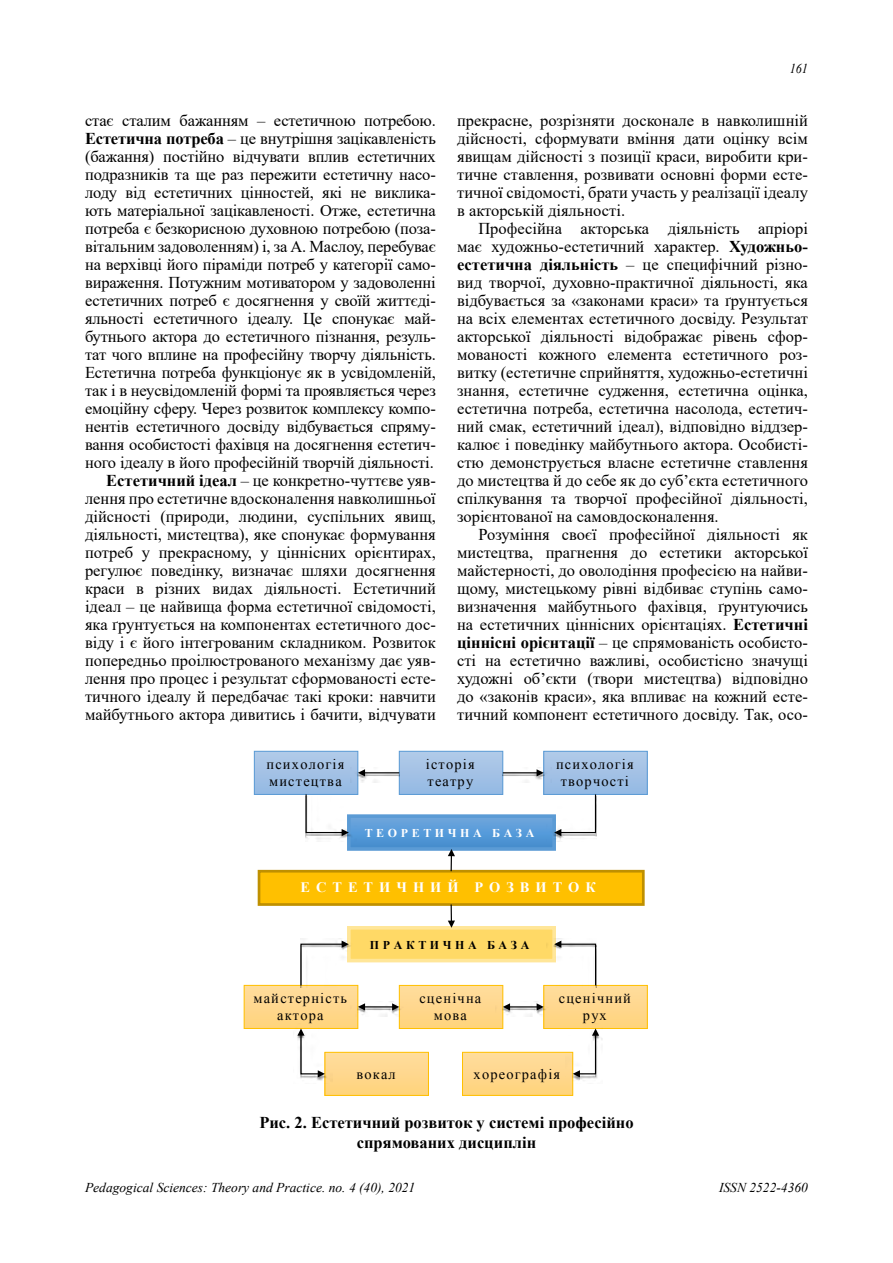
<style>
.page{position:relative;width:893px;height:1263px;background:#fff}
.page>*{position:absolute;margin:0;border:0;box-sizing:border-box;transform-origin:0 0}
.t1{font:16.5px/18px "Times New Roman";letter-spacing:-.01em;color:#000;text-align:justify}
.t2{font:700 16.5px/19.8px "Times New Roman";color:#000;text-align:center}
.t3{font:14.4px/17.1px "Times New Roman";letter-spacing:.08em;color:#000;text-align:center}
.t4{font:700 14.4px "Times New Roman";letter-spacing:.415em;color:#fff}
.t5{font:italic 13.5px "Times New Roman";color:#000}
.t6{font:italic 13.5px "Times New Roman";color:#000;scale:.9 1}
.t7{font:700 12px "Times New Roman";letter-spacing:.305em;color:#fff}
.t8{font:700 12px "Times New Roman";letter-spacing:.305em;color:#000}
.s1{font-weight:700}
</style>
<div class="page">
<svg style="left:243px;top:750px;width:405px;height:346px"></svg>
<div style="left:259px;top:871px;width:384px;height:33px;background:#ffc000"></div>
<div style="left:258px;top:870px;width:387px;height:36px;border:3px solid #bf9000"></div>
<img style="left:260px;top:877px;width:382px;height:22px">
<svg style="left:352px;top:819px;width:199px;height:27px"></svg>
<div style="left:347px;top:814px;width:209px;height:37px;border:4px solid #5b9bd5"></div>
<img style="left:351px;top:822px;width:201px;height:21px">
<svg style="left:256px;top:753px;width:100px;height:40px"></svg>
<div style="left:254px;top:751px;width:104px;height:44px;border:1px solid #5b9bd5"></div>
<img style="left:255px;top:756px;width:103px;height:34px">
<svg style="left:545px;top:753px;width:101px;height:40px"></svg>
<div style="left:543px;top:751px;width:105px;height:44px;border:1px solid #5b9bd5"></div>
<img style="left:544px;top:756px;width:103px;height:34px">
<svg style="left:401px;top:753px;width:100px;height:40px"></svg>
<div style="left:399px;top:751px;width:104px;height:44px;border:1px solid #5b9bd5"></div>
<img style="left:400px;top:756px;width:102px;height:34px">
<img style="left:503px;top:767px;width:48px;height:15px">
<hr style="left:503px;top:772px;width:35px;height:1px;background:#000">
<svg style="left:537px;top:769px;width:7px;height:7px"></svg>
<img style="left:350px;top:767px;width:49px;height:15px">
<hr style="left:364px;top:772px;width:35px;height:1px;background:#000">
<svg style="left:358px;top:769px;width:7px;height:7px"></svg>
<img style="left:305px;top:796px;width:51px;height:46px">
<svg style="left:305px;top:793px;width:44px;height:43px"></svg>
<img style="left:547px;top:796px;width:49px;height:46px">
<svg style="left:554px;top:793px;width:43px;height:43px"></svg>
<svg style="left:448px;top:849px;width:7px;height:22px"></svg>
<div style="left:349px;top:928px;width:205px;height:32px;background:#ffd966"></div>
<div style="left:347px;top:926px;width:209px;height:36px;border:4px solid #ffe699"></div>
<svg style="left:448px;top:904px;width:7px;height:24px"></svg>
<svg style="left:246px;top:987px;width:110px;height:40px"></svg>
<div style="left:244px;top:985px;width:114px;height:44px;border:1px solid #ffc000"></div>
<img style="left:245px;top:990px;width:113px;height:34px">
<svg style="left:545px;top:987px;width:101px;height:40px"></svg>
<div style="left:543px;top:985px;width:105px;height:44px;border:1px solid #ffc000"></div>
<img style="left:544px;top:990px;width:103px;height:34px">
<svg style="left:401px;top:987px;width:100px;height:40px"></svg>
<div style="left:399px;top:985px;width:104px;height:44px;border:1px solid #ffc000"></div>
<img style="left:400px;top:990px;width:103px;height:34px">
<img style="left:495px;top:1001px;width:56px;height:15px">
<svg style="left:503px;top:1003px;width:41px;height:7px"></svg>
<img style="left:350px;top:1001px;width:57px;height:15px">
<svg style="left:358px;top:1003px;width:41px;height:7px"></svg>
<svg style="left:327px;top:1054px;width:100px;height:40px"></svg>
<div style="left:325px;top:1052px;width:104px;height:44px;border:1px solid #ffc000"></div>
<img style="left:325px;top:1057px;width:103px;height:34px">
<svg style="left:464px;top:1054px;width:107px;height:40px"></svg>
<div style="left:462px;top:1052px;width:111px;height:44px;border:1px solid #ffc000"></div>
<img style="left:463px;top:1057px;width:109px;height:34px">
<img style="left:300px;top:939px;width:56px;height:48px">
<svg style="left:300px;top:940px;width:49px;height:46px"></svg>
<img style="left:547px;top:939px;width:49px;height:48px">
<svg style="left:554px;top:940px;width:43px;height:47px"></svg>
<img style="left:294px;top:1023px;width:38px;height:60px">
<svg style="left:297px;top:1028px;width:28px;height:49px"></svg>
<img style="left:565px;top:1023px;width:38px;height:60px">
<svg style="left:573px;top:1028px;width:26px;height:49px"></svg>
<p class="t6" style="left:790px;top:59px;width:22px">161</p>
<p class="t1" style="left:85px;top:111px;width:352px;text-align:right">стає сталим бажанням – естетичною потребою.<br><span class="s1">Естетична потреба</span> – це внутрішня зацікавленість (бажання) постійно відчувати вплив естетичних подразників та ще раз пережити естетичну насо&shy;лоду від естетичних цінностей, які не виклика&shy;ють матеріальної зацікавленості. Отже, естетична потреба є безкорисною духовною потребою (поза&shy;вітальним задоволенням) і, за А. Маслоу, перебуває на верхівці його піраміди потреб у категорії само&shy;вираження. Потужним мотиватором у задоволенні естетичних потреб є досягнення у своїй життєді&shy;яльності естетичного ідеалу. Це спонукає май&shy;бутнього актора до естетичного пізнання, резуль&shy;тат чого вплине на професійну творчу діяльність.<br>Естетична потреба функціонує як в усвідомленій, так і в неусвідомленій формі та проявляється через емоційну сферу. Через розвиток комплексу компо&shy;нентів естетичного досвіду відбувається спряму&shy;вання особистості фахівця на досягнення естетич&shy;ного ідеалу в його професійній творчій діяльності.<br><span class="s1">Естетичний ідеал</span> – це конкретно-чуттєве уяв&shy;лення про естетичне вдосконалення навколишньої дійсності (природи, людини, суспільних явищ, діяльності, мистецтва), яке спонукає формування потреб у прекрасному, у ціннісних орієнтирах, регулює поведінку, визначає шляхи досягнення краси в різних видах діяльності. Естетичний ідеал – це найвища форма естетичної свідомості, яка ґрунтується на компонентах естетичного дос&shy;віду і є його інтегрованим складником. Розвиток попередньо проілюстрованого механізму дає уяв&shy;лення про процес і результат сформованості есте&shy;тичного ідеалу й передбачає такі кроки: навчити майбутнього актора дивитись і бачити, відчувати</p>
<p class="t1" style="left:457px;top:111px;width:352px">прекрасне, розрізняти досконале в навколишній дійсності, сформувати вміння дати оцінку всім явищам дійсності з позиції краси, виробити кри&shy;тичне ставлення, розвивати основні форми есте&shy;тичної свідомості, брати участь у реалізації ідеалу в акторській діяльності.</p>
<p class="t1" style="left:457px;top:219px;width:352px;text-indent:21px">Професійна акторська діяльність апріорі має художньо-естетичний характер. <span class="s1">Художньо&shy;естетична діяльність</span> – це специфічний різно&shy;вид творчої, духовно-практичної діяльності, яка відбувається за «законами краси» та ґрунтується на всіх елементах естетичного досвіду. Результат акторської діяльності відображає рівень сфор&shy;мованості кожного елемента естетичного роз&shy;витку (естетичне сприйняття, художньо-естетичні знання, естетичне судження, естетична оцінка, естетична потреба, естетична насолода, естетич&shy;ний смак, естетичний ідеал), відповідно віддзер&shy;калює і поведінку майбутнього актора. Особисті&shy;стю демонструється власне естетичне ставлення до мистецтва й до себе як до суб’єкта естетичного спілкування та творчої професійної діяльності, зорієнтованої на самовдосконалення.</p>
<p class="t1" style="left:457px;top:525px;width:352px;text-indent:21px">Розуміння своєї професійної діяльності як мистецтва, прагнення до естетики акторської майстерності, до оволодіння професією на найви&shy;щому, мистецькому рівні відбиває ступінь само&shy;визначення майбутнього фахівця, ґрунтуючись на естетичних ціннісних орієнтаціях. <span class="s1">Естетичні ціннісні орієнтації</span> – це спрямованість особисто&shy;сті на естетично важливі, особистісно значущі художні об’єкти (твори мистецтва) відповідно до «законів краси», яка впливає на кожний есте&shy;тичний компонент естетичного досвіду. Так, осо-</p>
<p class="t3" style="left:267px;top:756px;width:79px;text-align:left">психологія мистецтва</p>
<p class="t3" style="left:556px;top:756px;width:79px">психологія творчості</p>
<p class="t3" style="left:426px;top:756px;width:50px;text-align:left">історія театру</p>
<p class="t7" style="left:365px;top:824px;width:171px">ТЕОРЕТИЧНА БАЗА</p>
<p class="t4" style="left:300px;top:877px;width:297px">ЕСТЕТИЧНИЙ РОЗВИТОК</p>
<p class="t8" style="left:370px;top:936px;width:161px">ПРАКТИЧНА БАЗА</p>
<p class="t3" style="left:254px;top:990px;width:95px">майстерність актора</p>
<p class="t3" style="left:559px;top:990px;width:74px">сценічний рух</p>
<p class="t3" style="left:419px;top:990px;width:63px">сценічна мова</p>
<p class="t3" style="left:356px;top:1065px;width:41px">вокал</p>
<p class="t3" style="left:474px;top:1065px;width:88px">хореографія</p>
<p class="t2" style="left:259px;top:1112px;width:376px">Рис. 2. Естетичний розвиток у системі професійно спрямованих дисциплін</p>
<p class="t5" style="left:85px;top:1178px;width:332px">Pedagogical Sciences: Theory and Practice. no. 4 (40), 2021</p>
<p class="t5" style="left:719px;top:1178px;width:90px">ISSN 2522-4360</p>
</div>
